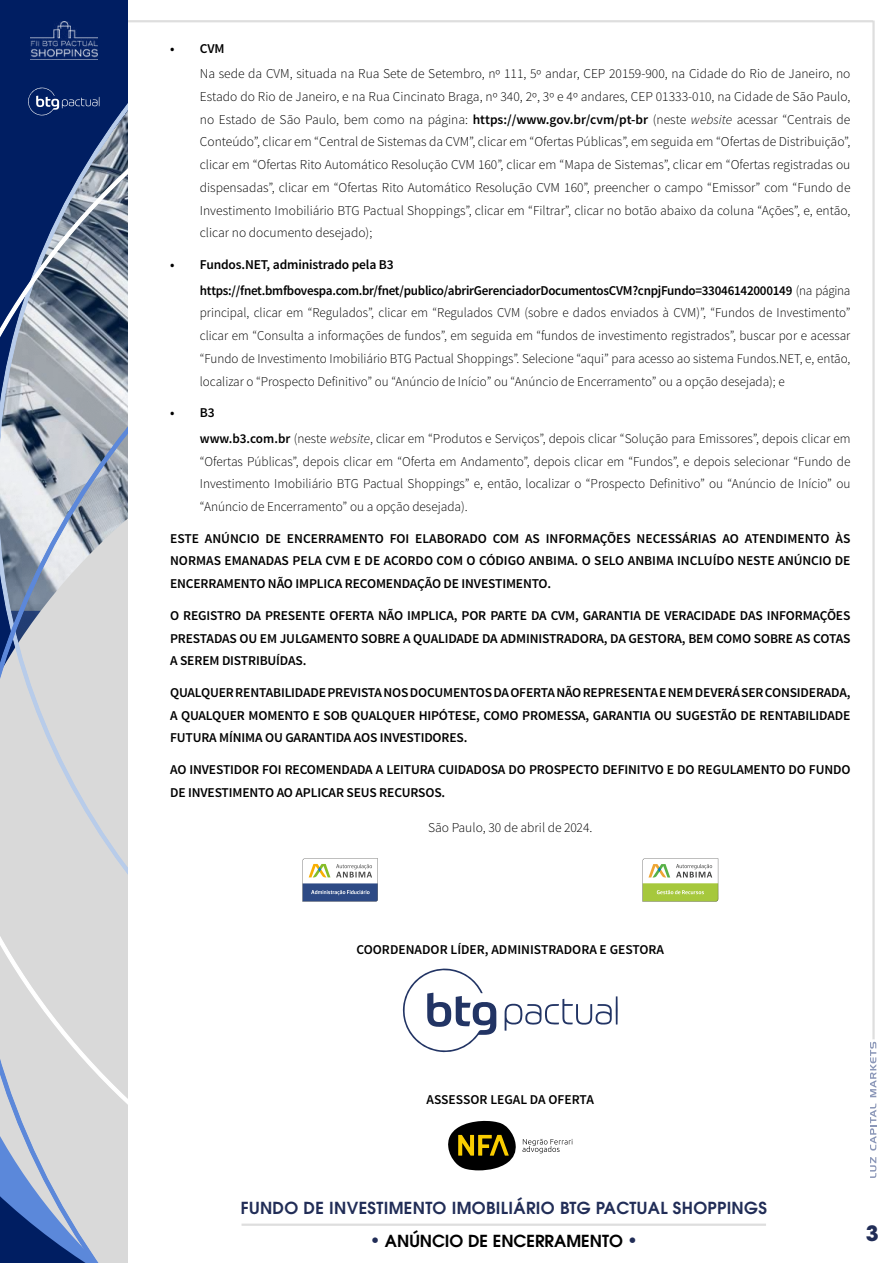
<style>
.page{position:relative;width:893px;height:1263px;background:#fff}
.page>*{position:absolute;margin:0;border:0;box-sizing:border-box;transform-origin:0 0}
.t1{font:700 21px "ITC Avant Garde Pro";color:#212d57}
.t2{font:600 16.5px "ITC Avant Garde Pro";letter-spacing:.02em;color:#212d57}
.t3{font:600 16.5px "ITC Avant Garde Pro";color:#000}
.t4{font:300 13.5px/22.6px "Source Sans Pro";color:#000;text-align:justify}
.t5{font:600 13.5px/22.6px "Source Sans Pro";letter-spacing:-.01em;color:#000;text-align:justify}
.s1{font-weight:600}
.s2{font-style:italic}
.s3{font-weight:300}
.s4{font-size:18px;color:#212d57}
</style>
<div class="page">
<hr style="left:872px;top:21px;width:3px;height:1157px;background:#ccc">
<hr style="left:242px;top:1223px;width:524px;height:3px;background:#ccc">
<hr style="left:61px;top:20px;width:812px;height:2px;background:#ccc">
<svg style="left:0;top:0;width:128px;height:1263px;background:#9fa8ba"></svg>
<svg style="left:28px;top:87px;width:72px;height:29px;background:#1c3773"></svg>
<img style="left:30px;top:22px;width:67px;height:38px">
<svg style="left:302px;top:858px;width:76px;height:44px"></svg>
<svg style="left:642px;top:858px;width:76px;height:44px"></svg>
<svg style="left:403px;top:968px;width:93px;height:84px"></svg>
<svg style="left:505px;top:996px;width:113px;height:35px"></svg>
<svg style="left:522px;top:1139px;width:51px;height:14px"></svg>
<svg style="left:448px;top:1121px;width:68px;height:49px"></svg>
<div style="left:865px;top:1039px;width:16px;height:140px;background:#fff;border-radius:8px"></div>
<svg style="left:870px;top:1157px;width:6px;height:21px"></svg>
<svg style="left:870px;top:1103px;width:6px;height:47px"></svg>
<svg style="left:870px;top:1042px;width:6px;height:55px"></svg>
<p class="t5" style="left:170px;top:37px;width:56px">• CVM</p>
<p class="t4" style="left:200px;top:63px;width:652px">Na sede da CVM, situada na Rua Sete de Setembro, nº 111, 5º andar, CEP 20159-900, na Cidade do Rio de Janeiro, no Estado do Rio de Janeiro, e na Rua Cincinato Braga, nº 340, 2º, 3º e 4º andares, CEP 01333-010, na Cidade de São Paulo, no Estado de São Paulo, bem como na página: <span class="s1">https://www.gov.br/cvm/pt-br</span> (neste <span class="s2">website</span> acessar “Centrais de Conteúdo”, clicar em “Central de Sistemas da CVM”, clicar em “Ofertas Públicas”, em seguida em “Ofertas de Distribuição”, clicar em “Ofertas Rito Automático Resolução CVM 160”, clicar em “Mapa de Sistemas”, clicar em “Ofertas registradas ou dispensadas”, clicar em “Ofertas Rito Automático Resolução CVM 160”, preencher o campo “Emissor” com “Fundo de Investimento Imobiliário BTG Pactual Shoppings”, clicar em “Filtrar”, clicar no botão abaixo da coluna “Ações”, e, então, clicar no documento desejado);</p>
<p class="t5" style="left:200px;top:252px;width:652px;line-height:25.7px;text-indent:-30px">• Fundos.NET, administrado pela B3 https://fnet.bmfbovespa.com.br/fnet/publico/abrirGerenciadorDocumentosCVM?cnpjFundo=33046142000149 <span class="s3">(na página</span></p>
<p class="t4" style="left:200px;top:302px;width:652px">principal, clicar em “Regulados”, clicar em “Regulados CVM (sobre e dados enviados à CVM)”, “Fundos de Investimento” clicar em “Consulta a informações de fundos”, em seguida em “fundos de investimento registrados”, buscar por e acessar “Fundo de Investimento Imobiliário BTG Pactual Shoppings”. Selecione “aqui” para acesso ao sistema Fundos.NET, e, então, localizar o “Prospecto Definitivo” ou “Anúncio de Início” ou “Anúncio de Encerramento” ou a opção desejada); e</p>
<p class="t4" style="left:200px;top:400px;width:652px;line-height:25.7px;text-indent:-30px"><span class="s1">• B3<br>www.b3.com.br</span> (neste <span class="s2">website</span>, clicar em “Produtos e Serviços”, depois clicar “Solução para Emissores”, depois clicar em</p>
<p class="t4" style="left:200px;top:450px;width:652px">“Ofertas Públicas”, depois clicar em “Oferta em Andamento”, depois clicar em “Fundos”, e depois selecionar “Fundo de Investimento Imobiliário BTG Pactual Shoppings” e, então, localizar o “Prospecto Definitivo” ou “Anúncio de Início” ou “Anúncio de Encerramento” ou a opção desejada).</p>
<p class="t5" style="left:170px;top:527px;width:682px">ESTE ANÚNCIO DE ENCERRAMENTO FOI ELABORADO COM AS INFORMAÇÕES NECESSÁRIAS AO ATENDIMENTO ÀS NORMAS EMANADAS PELA CVM E DE ACORDO COM O CÓDIGO ANBIMA. O SELO ANBIMA INCLUÍDO NESTE ANÚNCIO DE ENCERRAMENTO NÃO IMPLICA RECOMENDAÇÃO DE INVESTIMENTO.</p>
<p class="t5" style="left:170px;top:604px;width:682px">O REGISTRO DA PRESENTE OFERTA NÃO IMPLICA, POR PARTE DA CVM, GARANTIA DE VERACIDADE DAS INFORMAÇÕES PRESTADAS OU EM JULGAMENTO SOBRE A QUALIDADE DA ADMINISTRADORA, DA GESTORA, BEM COMO SOBRE AS COTAS A SEREM DISTRIBUÍDAS.</p>
<p class="t5" style="left:170px;top:681px;width:682px">QUALQUER RENTABILIDADE PREVISTA NOS DOCUMENTOS DA OFERTA NÃO REPRESENTA E NEM DEVERÁ SER CONSIDERADA, A QUALQUER MOMENTO E SOB QUALQUER HIPÓTESE, COMO PROMESSA, GARANTIA OU SUGESTÃO DE RENTABILIDADE FUTURA MÍNIMA OU GARANTIDA AOS INVESTIDORES.</p>
<p class="t5" style="left:170px;top:759px;width:682px">AO INVESTIDOR FOI RECOMENDADA A LEITURA CUIDADOSA DO PROSPECTO DEFINITVO E DO REGULAMENTO DO FUNDO<br>DE INVESTIMENTO AO APLICAR SEUS RECURSOS.</p>
<p class="t4" style="left:428px;top:816px;width:166px">São Paulo, 30 de abril de 2024.</p>
<p class="t5" style="left:356px;top:938px;width:309px">COORDENADOR LÍDER, ADMINISTRADORA E GESTORA</p>
<p class="t5" style="left:427px;top:1089px;width:169px">ASSESSOR LEGAL DA OFERTA</p>
<p class="t2" style="left:241px;top:1197px;width:528px">FUNDO DE INVESTIMENTO IMOBILIÁRIO BTG PACTUAL SHOPPINGS</p>
<p class="t3" style="left:370px;top:1230px;width:269px"><span class="s4">•</span> ANÚNCIO DE ENCERRAMENTO <span class="s4">•</span></p>
<h1 class="t1" style="left:866px;top:1219px;width:14px">3</h1>
</div>
